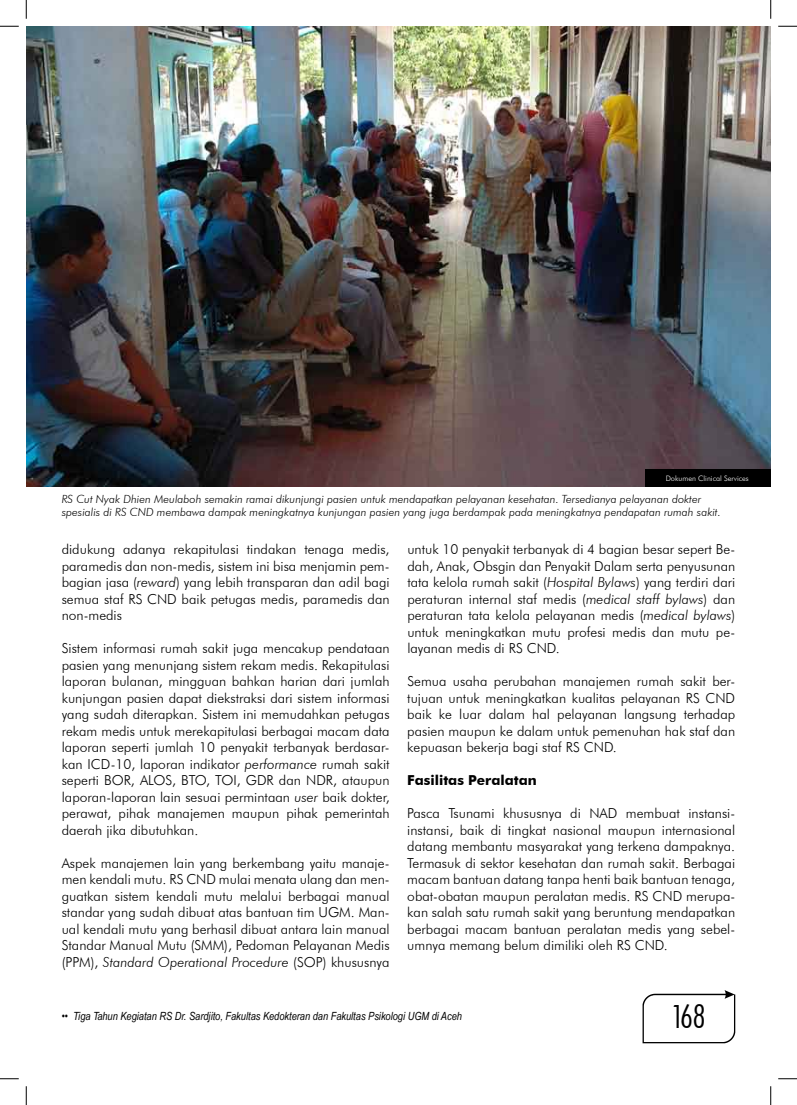
<style>
.page{position:relative;width:797px;height:1105px;background:#fff}
.page>*{position:absolute;margin:0;border:0;box-sizing:border-box;transform-origin:0 0}
.t1{font:30px "Architecture Plain";color:#000}
.t2{font:300 13.75px/16.5px "Futura BT";color:#000;text-align:justify}
.t3{font:700 13.75px "Futura BT";color:#000}
.t4{font:italic 300 11.25px/13.5px "Futura BT";color:#000}
.t5{font:italic 11.25px "Arial Narrow";color:#000}
.t6{font:300 7.5px "Futura BT";color:#fff}
.s1{font-style:italic}
</style>
<div class="page">
<img style="left:26px;top:26px;width:744px;height:461px">
<svg style="left:642px;top:990px;width:93px;height:53px"></svg>
<div style="left:645px;top:469px;width:125px;height:18px;background:#000"></div>
<svg style="left:0;top:25px;width:19px;height:2px"></svg>
<svg style="left:778px;top:25px;width:19px;height:2px"></svg>
<svg style="left:0;top:1078px;width:19px;height:1px"></svg>
<svg style="left:778px;top:1078px;width:19px;height:1px"></svg>
<svg style="left:25px;top:0;width:2px;height:19px"></svg>
<svg style="left:25px;top:1086px;width:2px;height:19px"></svg>
<svg style="left:770px;top:0;width:1px;height:19px"></svg>
<svg style="left:770px;top:1086px;width:1px;height:19px"></svg>
<p class="t6" style="left:665px;top:473px;width:85px">Dokumen Clinical Services</p>
<p class="t4" style="left:62px;top:492px;width:660px">RS Cut Nyak Dhien Meulaboh semakin ramai dikunjungi pasien untuk mendapatkan pelayanan kesehatan. Tersedianya pelayanan dokter spesialis di RS CND membawa dampak meningkatnya kunjungan pasien yang juga berdampak pada meningkatnya pendapatan rumah sakit.</p>
<p class="t2" style="left:62px;top:541px;width:329px">didukung adanya rekapitulasi tindakan tenaga medis, paramedis dan non-medis, sistem ini bisa menjamin pem&shy;bagian jasa (<span class="s1">reward</span>) yang lebih transparan dan adil bagi semua staf RS CND baik petugas medis, paramedis dan non-medis</p>
<p class="t2" style="left:62px;top:640px;width:329px">Sistem informasi rumah sakit juga mencakup pendataan pasien yang menunjang sistem rekam medis. Rekapitulasi laporan bulanan, mingguan bahkan harian dari jumlah kunjungan pasien dapat diekstraksi dari sistem informasi yang sudah diterapkan. Sistem ini memudahkan petugas rekam medis untuk merekapitulasi berbagai macam data laporan seperti jumlah 10 penyakit terbanyak berdasar&shy;kan ICD-10, laporan indikator <span class="s1">performance</span> rumah sakit seperti BOR, ALOS, BTO, TOI, GDR dan NDR, ataupun laporan-laporan lain sesuai permintaan <span class="s1">user</span> baik dokter, perawat, pihak manajemen maupun pihak pemerintah daerah jika dibutuhkan.</p>
<p class="t2" style="left:62px;top:854px;width:329px">Aspek manajemen lain yang berkembang yaitu manaje&shy;men kendali mutu. RS CND mulai menata ulang dan men&shy;guatkan sistem kendali mutu melalui berbagai manual standar yang sudah dibuat atas bantuan tim UGM. Man&shy;ual kendali mutu yang berhasil dibuat antara lain manual Standar Manual Mutu (SMM), Pedoman Pelayanan Medis (PPM), <span class="s1">Standard Operational Procedure</span> (SOP) khususnya</p>
<p class="t2" style="left:407px;top:541px;width:329px">untuk 10 penyakit terbanyak di 4 bagian besar sepert Be&shy;dah, Anak, Obsgin dan Penyakit Dalam serta penyusunan tata kelola rumah sakit (<span class="s1">Hospital Bylaws</span>) yang terdiri dari peraturan internal staf medis (<span class="s1">medical staff bylaws</span>) dan peraturan tata kelola pelayanan medis (<span class="s1">medical bylaws</span>) untuk meningkatkan mutu profesi medis dan mutu pe&shy;layanan medis di RS CND.</p>
<p class="t2" style="left:407px;top:673px;width:329px">Semua usaha perubahan manajemen rumah sakit ber&shy;tujuan untuk meningkatkan kualitas pelayanan RS CND baik ke luar dalam hal pelayanan langsung terhadap pasien maupun ke dalam untuk pemenuhan hak staf dan kepuasan bekerja bagi staf RS CND.</p>
<p class="t3" style="left:407px;top:772px;width:131px">Fasilitas Peralatan</p>
<p class="t2" style="left:407px;top:805px;width:329px">Pasca Tsunami khususnya di NAD membuat instansi&shy;instansi, baik di tingkat nasional maupun internasional datang membantu masyarakat yang terkena dampaknya.<br>Termasuk di sektor kesehatan dan rumah sakit. Berbagai macam bantuan datang tanpa henti baik bantuan tenaga, obat-obatan maupun peralatan medis. RS CND merupa&shy;kan salah satu rumah sakit yang beruntung mendapatkan berbagai macam bantuan peralatan medis yang sebel&shy;umnya memang belum dimiliki oleh RS CND.</p>
<p class="t5" style="left:62px;top:1008px;width:402px">•• Tiga Tahun Kegiatan RS Dr. Sardjito, Fakultas Kedokteran dan Fakultas Psikologi UGM di Aceh</p>
<h1 class="t1" style="left:672px;top:998px;width:34px">168</h1>
</div>
